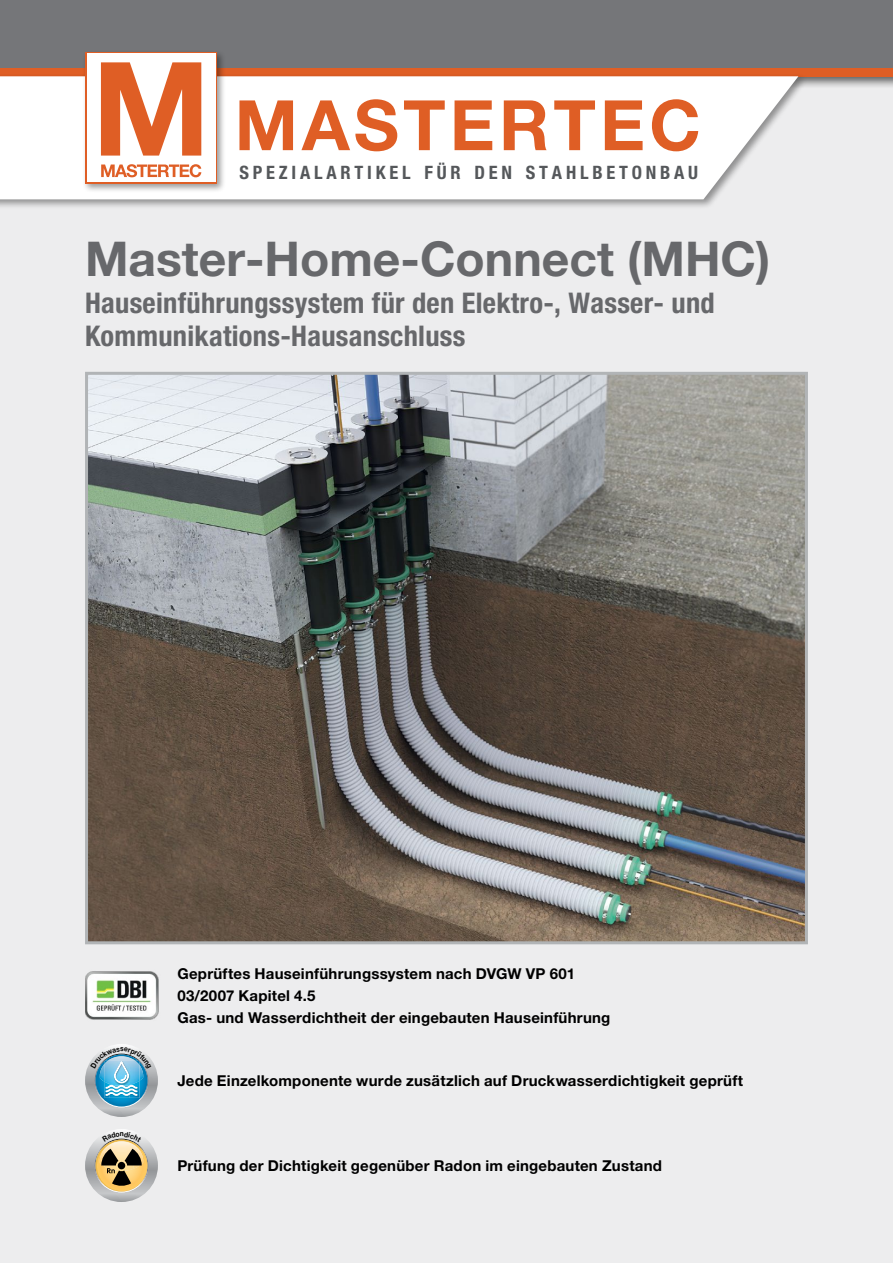
<style>
.page{position:relative;width:893px;height:1263px;background:#ededee}
.page>*{position:absolute;margin:0;border:0;box-sizing:border-box;transform-origin:0 0}
.t1{font:700 48px "Helvetica Neue LT Pro";color:#67686b}
.t2{font:700 condensed 28.5px/33px "Helvetica Neue LT Pro";letter-spacing:.01em;color:#67686b}
.t3{font:700 condensed 18.45px "Helvetica Neue LT Pro";letter-spacing:.205em;color:#55585b}
.t4{font:700 15px/21.8px "Helvetica Neue LT Pro";letter-spacing:.015em;color:#000}
</style>
<div class="page">
<img style="left:89px;top:376px;width:715px;height:564px">
<div style="left:85px;top:372px;width:723px;height:572px;border:3px solid #b1b4b6"></div>
<img style="left:85px;top:971px;width:74px;height:49px">
<div style="left:0;top:0;width:893px;height:70px;background:#757679"></div>
<div style="left:0;top:68px;width:893px;height:8px;background:#df5e25"></div>
<div style="left:0;top:73px;width:807px;height:136px;background:#000;opacity:.4"></div>
<svg style="left:0;top:76px;width:798px;height:123px;background:#fbfbfb"></svg>
<div style="left:82px;top:49px;width:144px;height:144px;background:#000;opacity:.4"></div>
<svg style="left:85px;top:52px;width:132px;height:132px"></svg>
<div style="left:87px;top:54px;width:128px;height:128px;background:#fff"></div>
<svg style="left:101px;top:164px;width:100px;height:13px"></svg>
<svg style="left:101px;top:62px;width:100px;height:94px"></svg>
<svg style="left:239px;top:100px;width:54px;height:50px;background:#e9916b"></svg>
<svg style="left:301px;top:99px;width:96px;height:52px;background:#efb398"></svg>
<svg style="left:404px;top:100px;width:41px;height:50px;background:#f2bea8"></svg>
<svg style="left:455px;top:100px;width:37px;height:50px;background:#ea9670"></svg>
<svg style="left:504px;top:100px;width:43px;height:50px;background:#eb9b78"></svg>
<svg style="left:554px;top:100px;width:41px;height:50px;background:#f2bea8"></svg>
<svg style="left:605px;top:100px;width:38px;height:50px;background:#ea9772"></svg>
<svg style="left:652px;top:99px;width:46px;height:52px;background:#efb398"></svg>
<svg style="left:85px;top:1044px;width:73px;height:73px"></svg>
<svg style="left:85px;top:1129px;width:73px;height:73px"></svg>
<p class="t3" style="left:240px;top:161px;width:460px">SPEZIALARTIKEL FÜR DEN STAHLBETONBAU</p>
<h1 class="t1" style="left:85px;top:229px;width:687px">Master-Home-Connect (MHC)</h1>
<h2 class="t2" style="left:85px;top:286px;width:631px">Hauseinführungssystem für den Elektro-, Wasser- und<br>Kommunikations-Hausanschluss</h2>
<p class="t4" style="left:177px;top:962px;width:434px">Geprüftes Hauseinführungssystem nach DVGW VP 601<br>03/2007 Kapitel 4.5<br>Gas- und Wasserdichtheit der eingebauten Hauseinführung</p>
<p class="t4" style="left:177px;top:1069px;width:567px">Jede Einzelkomponente wurde zusätzlich auf Druckwasserdichtigkeit geprüft</p>
<p class="t4" style="left:177px;top:1154px;width:486px">Prüfung der Dichtigkeit gegenüber Radon im eingebauten Zustand</p>
</div>
